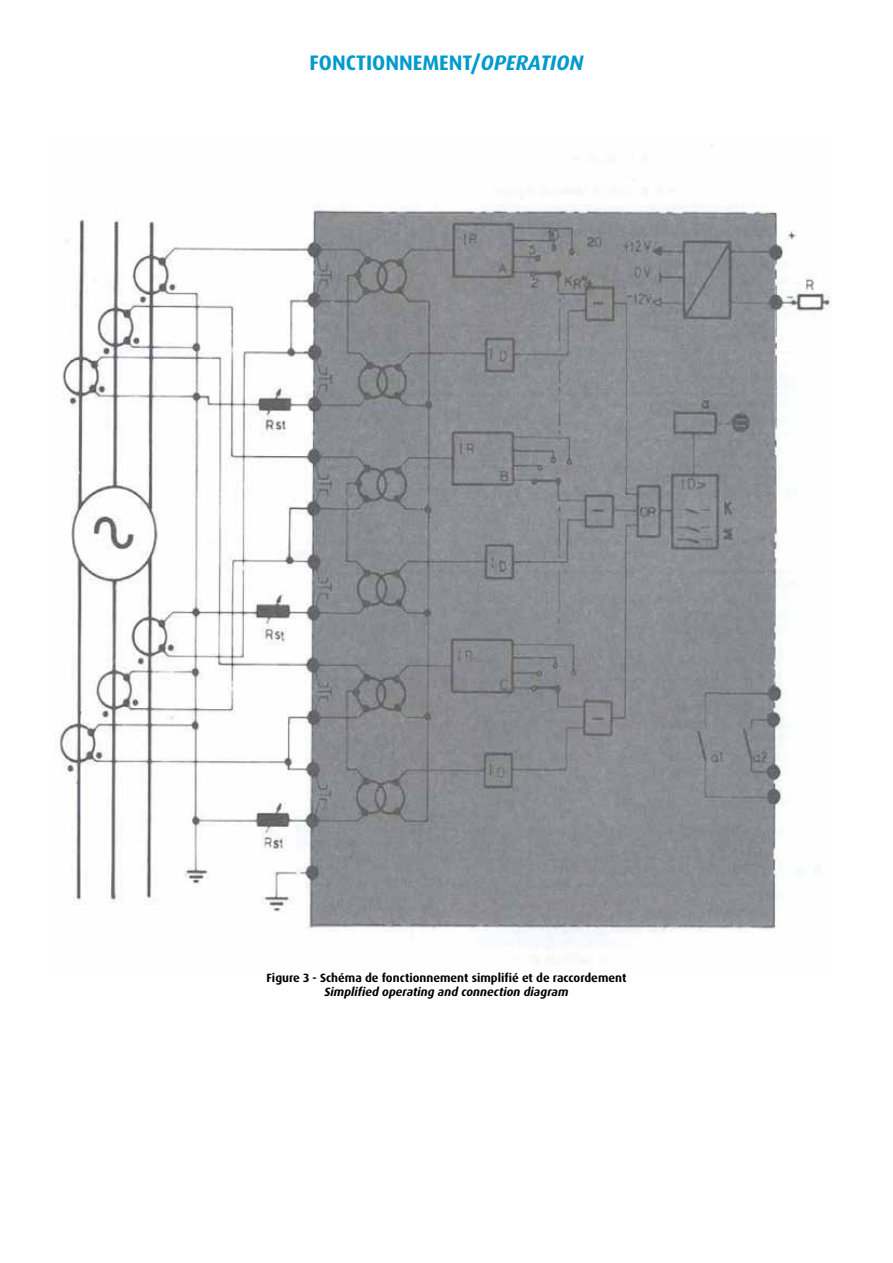
<style>
.page{position:relative;width:893px;height:1263px;background:#fff}
.page>*{position:absolute;margin:0;border:0;box-sizing:border-box;transform-origin:0 0}
.t1{font:700 21px "Dax OT";color:#009acd}
.t2{font:700 12px "Dax OT";color:#000102}
.t3{font:italic 700 12px "Dax OT";color:#000102}
.s1{font-style:italic}
</style>
<div class="page">
<img style="left:59px;top:204px;width:772px;height:744px">
<h1 class="t1" style="left:310px;top:50px;width:275px">FONCTIONNEMENT/<span class="s1">OPERATION</span></h1>
<p class="t2" style="left:267px;top:970px;width:361px">Figure 3 - Schéma de fonctionnement simplifié et de raccordement</p>
<p class="t3" style="left:324px;top:984px;width:246px">Simplified operating and connection diagram</p>
</div>
